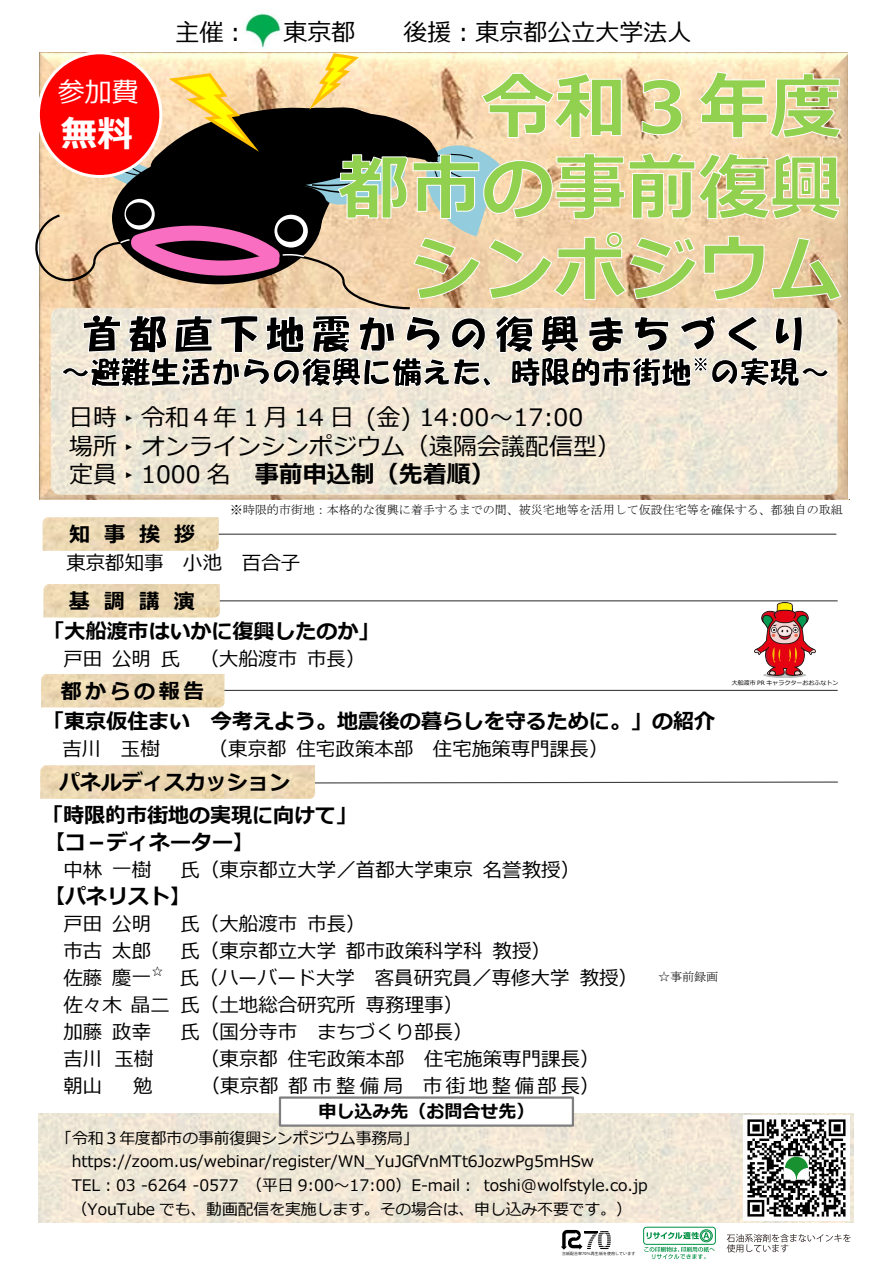
<style>
.page{position:relative;width:893px;height:1263px;background:#fff}
.page>*{position:absolute;margin:0;border:0;box-sizing:border-box;transform-origin:0 0}
.t1{font:700 36px "Meiryo";color:#fff}
.t2{font:27px "Meiryo";color:#fff}
.t3{font:24px/28.7px "Meiryo";color:#000}
.t4{font:700 21px/27px "Meiryo";color:#000}
.t5{font:19.5px/27px "Meiryo";color:#000}
.t6{font:19.5px "Meiryo";letter-spacing:.185em;color:#000}
.t7{font:700 18px "Meiryo";color:#000}
.t8{font:15.9px/23.7px "Meiryo";letter-spacing:-.005em;color:#000}
.t9{font:12.75px "Meiryo";color:#000}
.t10{font:12px "MS Mincho";color:#000}
.t11{font:6px "Meiryo";color:#000}
.t12{font:3.9px "Gothic BBB Medium 90 ms RKSJ H";letter-spacing:.02em;color:#000}
.s1{font-weight:700}
</style>
<div class="page">
<img style="left:39px;top:53px;width:809px;height:446px">
<img style="left:245px;top:13px;width:36px;height:36px">
<svg style="left:51px;top:308px;width:787px;height:187px;background:#eee6d5"></svg>
<svg style="left:39px;top:1113px;width:815px;height:110px;background:#efe6d6"></svg>
<div style="left:280px;top:1096px;width:293px;height:28px;background:#fff"></div>
<div style="left:279px;top:1096px;width:295px;height:31px;border:2px solid #7f7f7f"></div>
<hr style="left:216px;top:600px;width:622px;height:1px;background:#404040">
<hr style="left:221px;top:690px;width:617px;height:1px;background:#404040">
<svg style="left:41px;top:674px;width:184px;height:33px;background:#ebd7b2"></svg>
<svg style="left:40px;top:765px;width:798px;height:34px"></svg>
<svg style="left:44px;top:584px;width:176px;height:33px;background:#ebd7b2"></svg>
<svg style="left:60px;top:386px;width:770px;height:47px;background:#f0e6d6"></svg>
<hr style="left:214px;top:534px;width:622px;height:1px;background:#404040">
<svg style="left:43px;top:517px;width:176px;height:34px;background:#ebd7b3"></svg>
<svg style="left:35px;top:52px;width:807px;height:334px;background:#bba785"></svg>
<img style="left:744px;top:1115px;width:106px;height:106px">
<svg style="left:561px;top:1230px;width:50px;height:20px"></svg>
<div style="left:643px;top:1227px;width:73px;height:18px;border:1px solid #009043;border-radius:3px"></div>
<svg style="left:644px;top:1229px;width:71px;height:30px"></svg>
<svg style="left:727px;top:1234px;width:124px;height:18px"></svg>
<img style="left:755px;top:603px;width:61px;height:75px">
<h2 class="t2" style="left:58px;top:74px;width:82px">参加費</h2>
<h1 class="t1" style="left:61px;top:108px;width:73px">無料</h1>
<p class="t3" style="left:176px;top:19px;width:73px">主催︓</p>
<p class="t3" style="left:284px;top:19px;width:73px">東京都</p>
<p class="t3" style="left:403px;top:19px;width:290px">後援︓東京都公立大学法人</p>
<p class="t3" style="left:69px;top:404px;width:553px">日時‣令和４年 1 月 14 日 (金) 14:00～17:00<br>場所‣オンラインシンポジウム（遠隔会議配信型）定員‣1000 名 <span class="s1">事前申込制（先着順）</span></p>
<p class="t10" style="left:231px;top:504px;width:614px">※時限的市街地：本格的な復興に着手するまでの間、被災宅地等を活用して仮設住宅等を確保する、都独自の取組</p>
<p class="t4" style="left:69px;top:522px;width:128px">知事挨拶</p>
<p class="t5" style="left:66px;top:551px;width:235px">東京都知事 小池 百合子</p>
<p class="t4" style="left:69px;top:589px;width:128px">基調講演</p>
<p class="t4" style="left:44px;top:619px;width:338px">「大船渡市はいかに復興したのか」</p>
<p class="t5" style="left:63px;top:646px;width:304px">戸田公明氏 （大船渡市市長）</p>
<p class="t4" style="left:61px;top:679px;width:145px">都からの報告</p>
<p class="t4" style="left:43px;top:709px;width:674px">「東京仮住まい 今考えよう。地震後の暮らしを守るために。」の紹介</p>
<p class="t5" style="left:62px;top:736px;width:99px">吉川 玉樹</p>
<p class="t5" style="left:209px;top:736px;width:401px">（東京都住宅政策本部 住宅施策専門課長）</p>
<p class="t4" style="left:59px;top:770px;width:233px">パネルディスカッション</p>
<p class="t4" style="left:42px;top:803px;width:317px">「時限的市街地の実現に向けて」【コ－ディネーター】</p>
<p class="t5" style="left:64px;top:857px;width:89px">中林一樹</p>
<p class="t5" style="left:180px;top:857px;width:401px">氏（東京都立大学／首都大学東京名誉教授）</p>
<p class="t4" style="left:44px;top:884px;width:149px">【パネリスト】</p>
<p class="t5" style="left:64px;top:911px;width:89px">戸田公明</p>
<p class="t5" style="left:180px;top:911px;width:187px">氏（大船渡市市長）</p>
<p class="t5" style="left:64px;top:938px;width:89px">市古太郎</p>
<p class="t5" style="left:180px;top:938px;width:372px">氏（東京都立大学都市政策科学科教授）</p>
<p class="t5" style="left:64px;top:965px;width:89px">佐藤慶一</p>
<p class="t9" style="left:151px;top:962px;width:14px">☆</p>
<p class="t5" style="left:64px;top:965px;width:576px;text-indent:116px">氏（ハーバード大学 客員研究員／専修大学教授）佐々木晶二氏（土地総合研究所専務理事）<br>加藤政幸</p>
<p class="t5" style="left:180px;top:1019px;width:294px">氏（国分寺市 まちづくり部長）</p>
<p class="t5" style="left:64px;top:1046px;width:91px">吉川 玉樹</p>
<p class="t5" style="left:200px;top:1046px;width:401px">（東京都住宅政策本部 住宅施策専門課長）</p>
<p class="t5" style="left:64px;top:1073px;width:40px">朝山</p>
<p class="t5" style="left:133px;top:1073px;width:21px">勉</p>
<p class="t6" style="left:201px;top:1072px;width:400px">（東京都都市整備局 市街地整備部長）</p>
<p class="t7" style="left:318px;top:1099px;width:218px">申し込み先（お問合せ先）</p>
<p class="t8" style="left:72px;top:1127px;width:577px;text-indent:-16px">「令和３年度都市の事前復興シンポジウム事務局」https://zoom.us/webinar/register/WN_YuJGfVnMTt6JozwPg5mHSw TEL︓03 -6264 -0577 （平日 9:00～17:00）E-mail︓ toshi@wolfstyle.co.jp（YouTube でも、動画配信を実施します。その場合は、申し込み不要です。）</p>
<p class="t10" style="left:658px;top:971px;width:62px">☆事前録画</p>
<p class="t11" style="left:732px;top:678px;width:108px">大船渡市 PR キャラクターおおふなトン</p>
<p class="t12" style="left:562px;top:1251px;width:75px">古紙配合率70％再生紙を使用しています</p>
</div>
